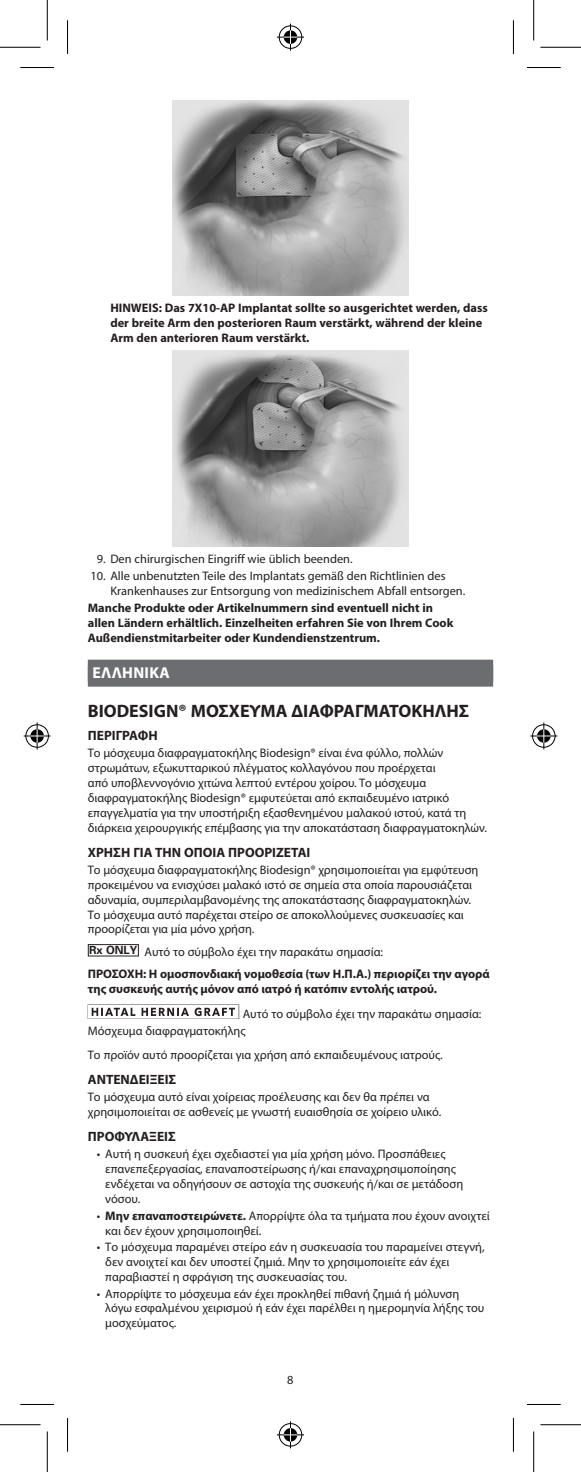
<style>
.page{position:relative;width:581px;height:1472px;background:#fff}
.page>*{position:absolute;margin:0;border:0;box-sizing:border-box;transform-origin:0 0}
.t1{font:700 18px "Myriad Pro";color:#231f20}
.t2{font:700 15.75px "Myriad Pro";letter-spacing:.02em;color:#fff}
.t3{font:700 13.5px "Myriad Pro";color:#231f20}
.t4{font:12.38px/14.8px "Myriad Pro";color:#231f20}
.t5{font:700 12.38px/14.8px "Myriad Pro";color:#231f20}
.s1{font-weight:400}
.s2{font-weight:700}
</style>
<div class="page">
<div style="left:88px;top:659px;width:405px;height:27px;background:#6c6d70"></div>
<img style="left:172px;top:100px;width:236px;height:195px">
<img style="left:172px;top:351px;width:236px;height:195px">
<div style="left:88px;top:944px;width:51px;height:12px;border:1px solid #231f20"></div>
<img style="left:88px;top:1004px;width:152px;height:15px">
<hr style="left:20px;top:67px;width:34px;height:1px;background:#000">
<hr style="left:526px;top:67px;width:34px;height:1px;background:#000">
<hr style="left:20px;top:1404px;width:34px;height:1px;background:#000">
<hr style="left:526px;top:1404px;width:34px;height:1px;background:#000">
<hr style="left:67px;top:20px;width:1px;height:34px;background:#000">
<hr style="left:67px;top:1418px;width:1px;height:33px;background:#000">
<hr style="left:513px;top:20px;width:1px;height:34px;background:#000">
<hr style="left:513px;top:1418px;width:1px;height:33px;background:#000">
<hr style="left:0;top:47px;width:40px;height:1px;background:#000">
<hr style="left:540px;top:47px;width:40px;height:1px;background:#000">
<hr style="left:0;top:1424px;width:40px;height:1px;background:#000">
<hr style="left:540px;top:1424px;width:40px;height:1px;background:#000">
<hr style="left:47px;top:0;width:1px;height:40px;background:#000">
<hr style="left:47px;top:1431px;width:1px;height:41px;background:#000">
<hr style="left:533px;top:0;width:1px;height:40px;background:#000">
<hr style="left:533px;top:1431px;width:1px;height:41px;background:#000">
<svg style="left:277px;top:24px;width:27px;height:27px"></svg>
<svg style="left:277px;top:1421px;width:27px;height:27px"></svg>
<svg style="left:24px;top:722px;width:27px;height:27px"></svg>
<svg style="left:530px;top:722px;width:27px;height:27px"></svg>
<p class="t5" style="left:110px;top:301px;width:379px">HINWEIS: Das 7X10-AP Implantat sollte so ausgerichtet werden, dass der breite Arm den posterioren Raum verstärkt, während der kleine<br>Arm den anterioren Raum verstärkt.</p>
<p class="t4" style="left:97px;top:551px;width:257px">9. Den chirurgischen Eingriff wie üblich beenden.</p>
<p class="t4" style="left:110px;top:568px;width:356px;text-indent:-20px">10. Alle unbenutzten Teile des Implantats gemäß den Richtlinien des<br>Krankenhauses zur Entsorgung von medizinischem Abfall entsorgen.</p>
<p class="t5" style="left:88px;top:601px;width:367px">Manche Produkte oder Artikelnummern sind eventuell nicht in allen Ländern erhältlich. Einzelheiten erfahren Sie von Ihrem Cook<br>Außendienstmitarbeiter oder Kundendienstzentrum.</p>
<p class="t2" style="left:92px;top:663px;width:79px">ΕΛΛΗΝΙΚΑ</p>
<h1 class="t1" style="left:88px;top:701px;width:383px">BIODESIGN® ΜOΣΧΕΥΜΑ ΔΙΑΦΡΑΓΜΑΤΟΚHΛΗΣ</h1>
<p class="t3" style="left:88px;top:728px;width:71px">ΠΕΡΙΓΡΑΦΗ</p>
<p class="t4" style="left:88px;top:745px;width:400px">Το μόσχευμα διαφραγματοκήλης Biodesign® είναι ένα φύλλο, πολλών στρωμάτων, εξωκυτταρικού πλέγματος κολλαγόνου που προέρχεται<br>από υποβλεννογόνιο χιτώνα λεπτού εντέρου χοίρου. Το μόσχευμα διαφραγματοκήλης Biodesign® εμφυτεύεται από εκπαιδευμένο ιατρικό επαγγελματία για την υποστήριξη εξασθενημένου μαλακού ιστού, κατά τη διάρκεια χειρουργικής επέμβασης για την αποκατάσταση διαφραγματοκηλών.</p>
<p class="t3" style="left:88px;top:845px;width:224px">ΧΡΗΣΗ ΓΙΑ ΤΗΝ ΟΠΟΙΑ ΠΡΟΟΡΙΖΕΤΑΙ</p>
<p class="t4" style="left:88px;top:862px;width:392px">Το μόσχευμα διαφραγματοκήλης Biodesign® χρησιμοποιείται για εμφύτευση προκειμένου να ενισχύσει μαλακό ιστό σε σημεία στα οποία παρουσιάζεται αδυναμία, συμπεριλαμβανομένης της αποκατάστασης διαφραγματοκηλών.<br>Το μόσχευμα αυτό παρέχεται στείρο σε αποκολλούμενες συσκευασίες και προορίζεται για μία μόνο χρήση.</p>
<p class="t5" style="left:88px;top:941px;width:403px;line-height:21.6px"><sup>Rx</sup> <sup>ONLY</sup> <span class="s1">Αυτό το σύμβολο έχει την παρακάτω σημασία:<br></span>ΠΡΟΣΟΧΗ: Η ομοσπονδιακή νομοθεσία (των Η.Π.Α.) περιορίζει την αγορά</p>
<p class="t5" style="left:88px;top:981px;width:350px">της συσκευής αυτής μόνον από ιατρό ή κατόπιν εντολής ιατρού.</p>
<p class="t4" style="left:88px;top:1005px;width:395px;line-height:17.1px;text-indent:155px">Αυτό το σύμβολο έχει την παρακάτω σημασία:<br>Μόσχευμα διαφραγματοκήλης</p>
<p class="t4" style="left:88px;top:1047px;width:356px">Το προϊόν αυτό προορίζεται για χρήση από εκπαιδευμένους ιατρούς.</p>
<p class="t3" style="left:88px;top:1072px;width:90px">ΑΝΤΕΝΔΕΙΞΕΙΣ</p>
<p class="t4" style="left:88px;top:1089px;width:355px">Το μόσχευμα αυτό είναι χοίρειας προέλευσης και δεν θα πρέπει να χρησιμοποιείται σε ασθενείς με γνωστή ευαισθησία σε χοίρειο υλικό.</p>
<p class="t3" style="left:88px;top:1129px;width:89px">ΠΡΟΦΥΛΑΞΕΙΣ</p>
<p class="t4" style="left:105px;top:1146px;width:359px;text-indent:-8px">• Αυτή η συσκευή έχει σχεδιαστεί για μία χρήση μόνο. Προσπάθειες επανεπεξεργασίας, επαναποστείρωσης ή/και επαναχρησιμοποίησης ενδέχεται να οδηγήσουν σε αστοχία της συσκευής ή/και σε μετάδοση νόσου.</p>
<p class="t4" style="left:105px;top:1208px;width:386px;text-indent:-8px">• <span class="s2">Μην επαναποστειρώνετε.</span> Απορρίψτε όλα τα τμήματα που έχουν ανοιχτεί και δεν έχουν χρησιμοποιηθεί.</p>
<p class="t4" style="left:105px;top:1239px;width:381px;text-indent:-8px">• Το μόσχευμα παραμένει στείρο εάν η συσκευασία του παραμείνει στεγνή, δεν ανοιχτεί και δεν υποστεί ζημιά. Μην το χρησιμοποιείτε εάν έχει παραβιαστεί η σφράγιση της συσκευασίας του.</p>
<p class="t4" style="left:105px;top:1285px;width:380px;text-indent:-8px">• Απορρίψτε το μόσχευμα εάν έχει προκληθεί πιθανή ζημιά ή μόλυνση λόγω εσφαλμένου χειρισμού ή εάν έχει παρέλθει η ημερομηνία λήξης του μοσχεύματος.</p>
<p class="t4" style="left:287px;top:1372px;width:8px">8</p>
</div>
